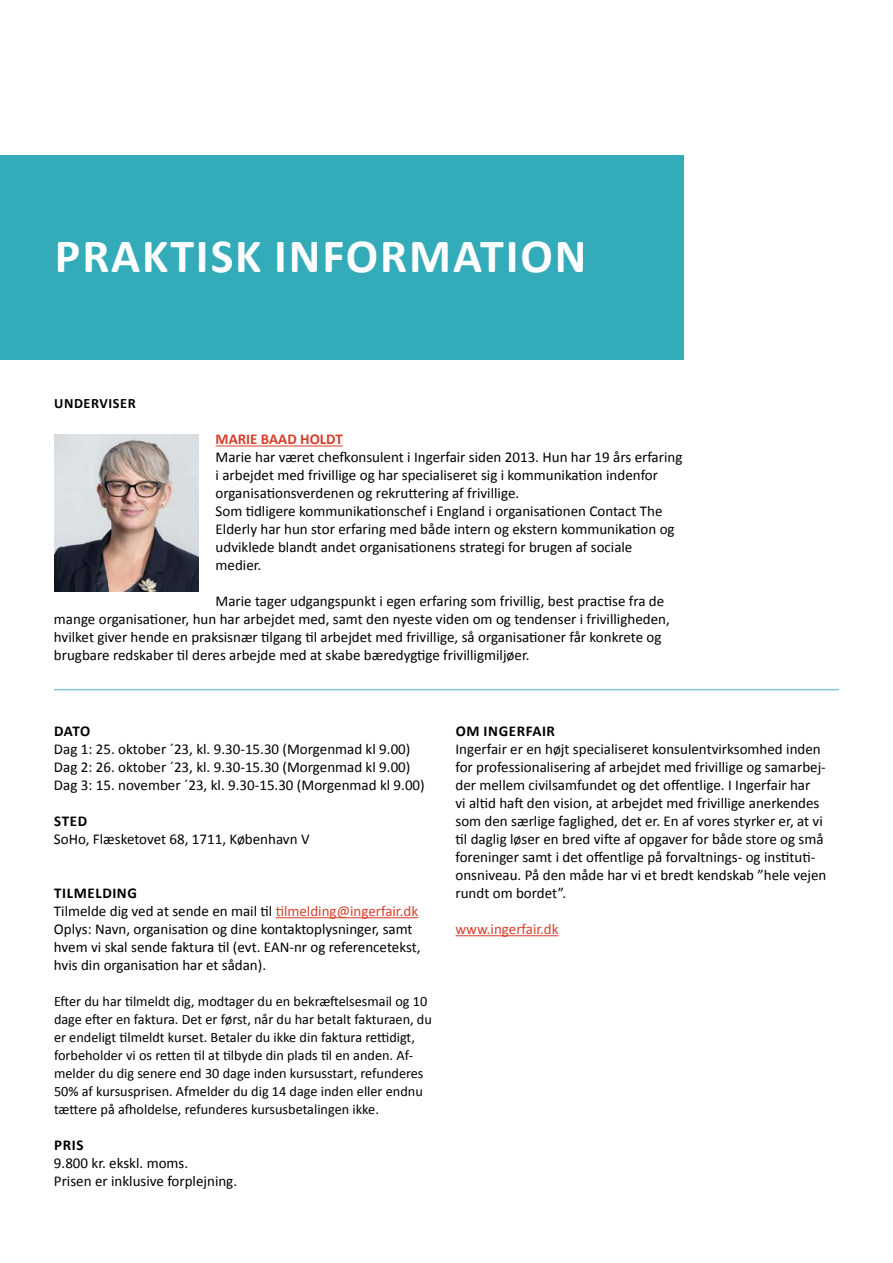
<style>
.page{position:relative;width:893px;height:1263px;background:#fff}
.page>*{position:absolute;margin:0;border:0;box-sizing:border-box;transform-origin:0 0}
.t1{font:700 48px "Calibri";letter-spacing:.04em;color:#fff}
.t2{font:15px/18px "Calibri";color:#000}
.t3{font:700 15px "Calibri";letter-spacing:.04em;color:#000}
.t4{font:15px "Calibri";color:#d83e29}
.t5{font:700 15px "Calibri";color:#d83e29}
.t6{font:14.25px/18px "Calibri";color:#000}
.t7{font:700 14.25px "Calibri";letter-spacing:.04em;color:#000}
.s1{font-weight:700}
.s2{color:#d83e29}
</style>
<div class="page">
<hr style="left:216px;top:445px;width:127px;height:1px;background:#d83e29">
<div style="left:0;top:155px;width:684px;height:204px;background:#33abb9"></div>
<img style="left:54px;top:435px;width:145px;height:156px">
<hr style="left:54px;top:689px;width:785px;height:1px;background:#0096a8">
<hr style="left:276px;top:917px;width:142px;height:1px;background:#d83e29">
<hr style="left:455px;top:935px;width:104px;height:1px;background:#d83e29">
<h1 class="t1" style="left:55px;top:222px;width:533px">PRAKTISK INFORMATION</h1>
<p class="t7" style="left:54px;top:393px;width:83px">UNDERVISER</p>
<p class="t5" style="left:216px;top:429px;width:129px">MARIE BAAD HOLDT</p>
<p class="t2" style="left:216px;top:448px;width:468px">Marie har været chefkonsulent i Ingerfair siden 2013. Hun har 19 års erfaring i arbejdet med frivillige og har specialiseret sig i kommunikation indenfor organisationsverdenen og rekruttering af frivillige.<br>Som tidligere kommunikationschef i England i organisationen Contact The Elderly har hun stor erfaring med både intern og ekstern kommunikation og udviklede blandt andet organisationens strategi for brugen af sociale<br>medier.</p>
<p class="t2" style="left:54px;top:592px;width:617px;text-indent:162px">Marie tager udgangspunkt i egen erfaring som frivillig, best practise fra de mange organisationer, hun har arbejdet med, samt den nyeste viden om og tendenser i frivilligheden, hvilket giver hende en praksisnær tilgang til arbejdet med frivillige, så organisationer får konkrete og brugbare redskaber til deres arbejde med at skabe bæredygtige frivilligmiljøer.</p>
<p class="t3" style="left:54px;top:720px;width:37px">DATO</p>
<p class="t2" style="left:54px;top:740px;width:372px">Dag 1: 25. oktober ´23, kl. 9.30-15.30 (Morgenmad kl 9.00)<br>Dag 2: 26. oktober ´23, kl. 9.30-15.30 (Morgenmad kl 9.00)<br>Dag 3: 15. november ´23, kl. 9.30-15.30 (Morgenmad kl 9.00)</p>
<p class="t3" style="left:54px;top:810px;width:34px">STED</p>
<p class="t2" style="left:54px;top:830px;width:257px">SoHo, Flæsketovet 68, 1711, København V</p>
<p class="t2" style="left:54px;top:884px;width:368px"><span class="s1">TILMELDING<br></span>Tilmelde dig ved at sende en mail til <span class="s2">tilmelding@ingerfair.dk </span>Oplys: Navn, organisation og dine kontaktoplysninger, samt hvem vi skal sende faktura til (evt. EAN-nr og referencetekst, hvis din organisation har et sådan).</p>
<p class="t6" style="left:54px;top:992px;width:379px">Efter du har tilmeldt dig, modtager du en bekræftelsesmail og 10 dage efter en faktura. Det er først, når du har betalt fakturaen, du er endeligt tilmeldt kurset. Betaler du ikke din faktura rettidigt, forbeholder vi os retten til at tilbyde din plads til en anden. Af&shy;melder du dig senere end 30 dage inden kursusstart, refunderes 50% af kursusprisen. Afmelder du dig 14 dage inden eller endnu tættere på afholdelse, refunderes kursusbetalingen ikke.</p>
<p class="t3" style="left:54px;top:1134px;width:31px">PRIS</p>
<p class="t2" style="left:54px;top:1154px;width:185px">9.800 kr. ekskl. moms.<br>Prisen er inklusive forplejning.</p>
<p class="t3" style="left:456px;top:720px;width:101px">OM INGERFAIR</p>
<p class="t2" style="left:455px;top:740px;width:372px">Ingerfair er en højt specialiseret konsulentvirksomhed inden for professionalisering af arbejdet med frivillige og samarbej&shy;der mellem civilsamfundet og det offentlige. I Ingerfair har<br>vi altid haft den vision, at arbejdet med frivillige anerkendes som den særlige faglighed, det er. En af vores styrker er, at vi til daglig løser en bred vifte af opgaver for både store og små foreninger samt i det offentlige på forvaltnings- og instituti&shy;onsniveau. På den måde har vi et bredt kendskab ”hele vejen rundt om bordet”.</p>
<p class="t4" style="left:455px;top:919px;width:105px">www.ingerfair.dk</p>
</div>
